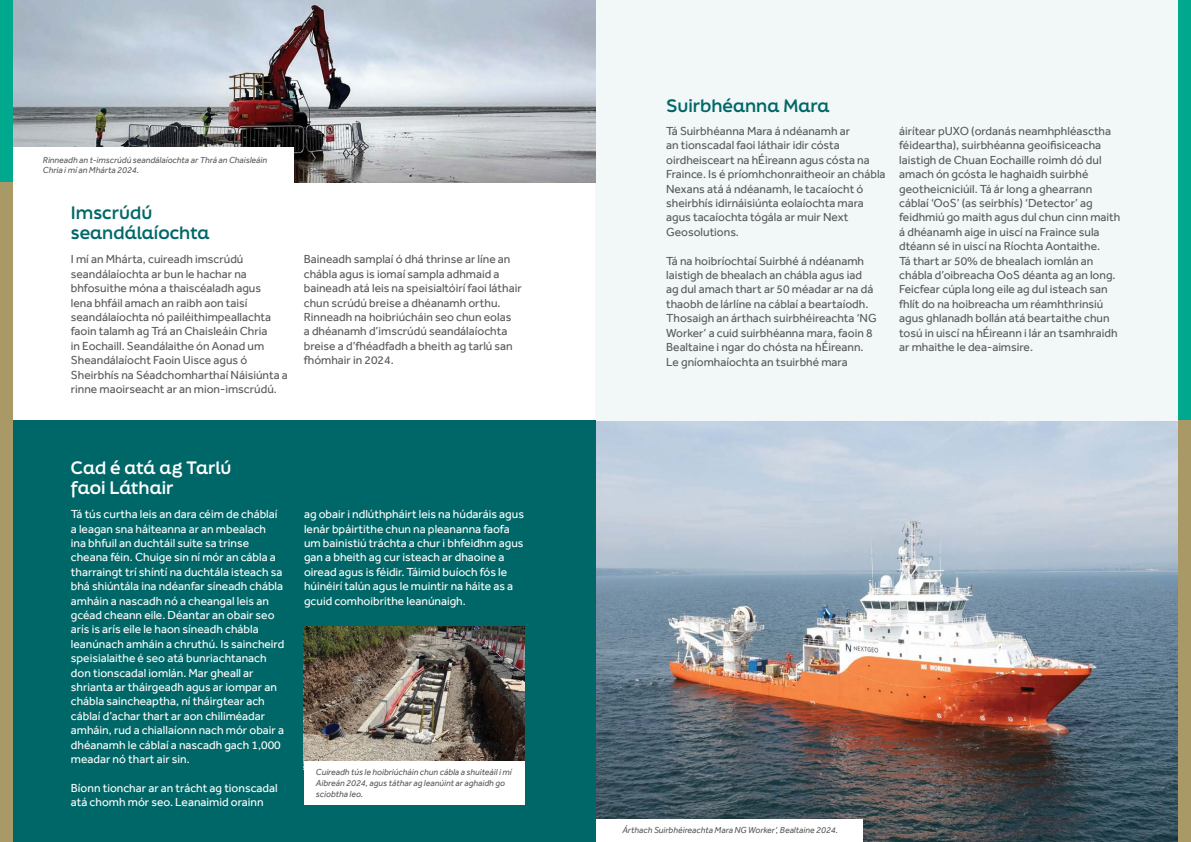
<style>
.page{position:relative;width:1191px;height:842px;background:#fff}
.page>*{position:absolute;margin:0;border:0;box-sizing:border-box;transform-origin:0 0}
.t1{font:700 17px/20.4px "Final Six";color:#006768}
.t2{font:700 17px/20.4px "Final Six";color:#fff}
.t3{font:12px/14.4px "Effra";color:#58595b}
.t4{font:12px/14.4px "Effra";color:#fff}
.t5{font:italic 9px/10.8px "Effra";color:#58595b}
</style>
<div class="page">
<img style="left:595px;top:421px;width:583px;height:421px">
<div style="left:595px;top:0;width:596px;height:421px;background:#f2f7f7"></div>
<div style="left:1178px;top:0;width:13px;height:444px;background:#00a88e"></div>
<div style="left:1178px;top:421px;width:13px;height:421px;background:#a99966"></div>
<div style="left:595px;top:819px;width:268px;height:23px;background:#fff"></div>
<div style="left:12px;top:421px;width:583px;height:421px;background:#006768"></div>
<img style="left:12px;top:0;width:583px;height:182px">
<div style="left:13px;top:147px;width:281px;height:36px;background:#fff"></div>
<div style="left:0;top:0;width:12px;height:305px;background:#00a88e"></div>
<div style="left:0;top:182px;width:12px;height:660px;background:#a99966"></div>
<img style="left:304px;top:626px;width:221px;height:135px">
<div style="left:304px;top:761px;width:221px;height:44px;background:#fff"></div>
<p class="t5" style="left:43px;top:154px;width:226px">Rinneadh an t-imscrúdú seandálaíochta ar Thrá an Chaisleáin<br>Chria i mí an Mhárta 2024.</p>
<h2 class="t1" style="left:71px;top:202px;width:140px">Imscrúdú seandálaíochta</h2>
<p class="t3" style="left:71px;top:252px;width:218px">I mí an Mhárta, cuireadh imscrúdú seandálaíochta ar bun le hachar na bhfosuithe móna a thaiscéaladh agus<br>lena bhfáil amach an raibh aon taisí seandálaíochta nó pailéithimpeallachta faoin talamh ag Trá an Chaisleáin Chria<br>in Eochaill. Seandálaithe ón Aonad um Sheandálaíocht Faoin Uisce agus ó Sheirbhís na Séadchomharthaí Náisiúnta a rinne maoirseacht ar an mion-imscrúdú.</p>
<p class="t3" style="left:304px;top:252px;width:219px">Baineadh samplaí ó dhá thrinse ar líne an chábla agus is iomaí sampla adhmaid a baineadh atá leis na speisialtóirí faoi láthair chun scrúdú breise a dhéanamh orthu.<br>Rinneadh na hoibriúcháin seo chun eolas<br>a dhéanamh d’imscrúdú seandálaíochta breise a d’fhéadfadh a bheith ag tarlú san fhómhair in 2024.</p>
<h2 class="t2" style="left:71px;top:457px;width:162px">Cad é atá ag Tarlú faoi Láthair</h2>
<p class="t4" style="left:71px;top:507px;width:215px">Tá tús curtha leis an dara céim de cháblaí a leagan sna háiteanna ar an mbealach<br>ina bhfuil an duchtáil suite sa trinse cheana féin. Chuige sin ní mór an cábla a tharraingt trí shíntí na duchtála isteach sa bhá shiúntála ina ndéanfar síneadh chábla amháin a nascadh nó a cheangal leis an gcéad cheann eile. Déantar an obair seo arís is arís eile le haon síneadh chábla leanúnach amháin a chruthú. Is saincheird speisialaithe é seo atá bunriachtanach don tionscadal iomlán. Mar gheall ar shrianta ar tháirgeadh agus ar iompar an chábla saincheaptha, ní tháirgtear ach cáblaí d’achar thart ar aon chiliméadar amháin, rud a chiallaíonn nach mór obair a dhéanamh le cáblaí a nascadh gach 1,000 meadar nó thart air sin.</p>
<p class="t4" style="left:71px;top:780px;width:208px">Bíonn tionchar ar an trácht ag tionscadal atá chomh mór seo. Leanaimid orainn</p>
<p class="t4" style="left:304px;top:507px;width:221px">ag obair i ndlúthpháirt leis na húdaráis agus lenár bpáirtithe chun na pleananna faofa um bainistiú tráchta a chur i bhfeidhm agus gan a bheith ag cur isteach ar dhaoine a oiread agus is féidir. Táimid buíoch fós le húinéirí talún agus le muintir na háite as a gcuid comhoibrithe leanúnaigh.</p>
<p class="t5" style="left:316px;top:766px;width:197px">Cuireadh tús le hoibriúcháin chun cábla a shuiteáil i mí<br>Aibreán 2024, agus táthar ag leanúint ar aghaidh go sciobtha leo.</p>
<h2 class="t1" style="left:666px;top:95px;width:164px">Suirbhéanna Mara</h2>
<p class="t3" style="left:666px;top:124px;width:221px">Tá Suirbhéanna Mara á ndéanamh ar<br>an tionscadal faoi láthair idir cósta oirdheisceart na hÉireann agus cósta na Fraince. Is é príomhchonraitheoir an chábla Nexans atá á ndéanamh, le tacaíocht ó sheirbhís idirnáisiúnta eolaíochta mara agus tacaíochta tógála ar muir Next Geosolutions.</p>
<p class="t3" style="left:666px;top:253px;width:212px">Tá na hoibríochtaí Suirbhé á ndéanamh laistigh de bhealach an chábla agus iad ag dul amach thart ar 50 méadar ar na dá thaobh de lárlíne na cáblaí a beartaíodh.<br>Thosaigh an árthach suirbhéireachta ‘NG Worker’ a cuid suirbhéanna mara, faoin 8<br>Bealtaine i ngar do chósta na hÉireann.<br>Le gníomhaíochta an tsuirbhé mara</p>
<p class="t3" style="left:899px;top:124px;width:223px">áirítear pUXO (ordanás neamhphléasctha féideartha), suirbhéanna geoifisiceacha laistigh de Chuan Eochaille roimh dó dul amach ón gcósta le haghaidh suirbhé geotheicniciúil. Tá ár long a ghearrann cáblaí ‘OoS’ (as seirbhís) ‘Detector’ ag feidhmiú go maith agus dul chun cinn maith á dhéanamh aige in uiscí na Fraince sula dtéann sé in uiscí na Ríochta Aontaithe.<br>Tá thart ar 50% de bhealach iomlán an chábla d’oibreacha OoS déanta ag an long.<br>Feicfear cúpla long eile ag dul isteach san fhlít do na hoibreacha um réamhthrinsiú agus ghlanadh bollán atá beartaithe chun tosú in uiscí na hÉireann i lár an tsamhraidh ar mhaithe le dea-aimsire.</p>
<p class="t5" style="left:622px;top:825px;width:217px">Árthach Suirbhéireachta Mara NG Worker’, Bealtaine 2024.</p>
</div>
